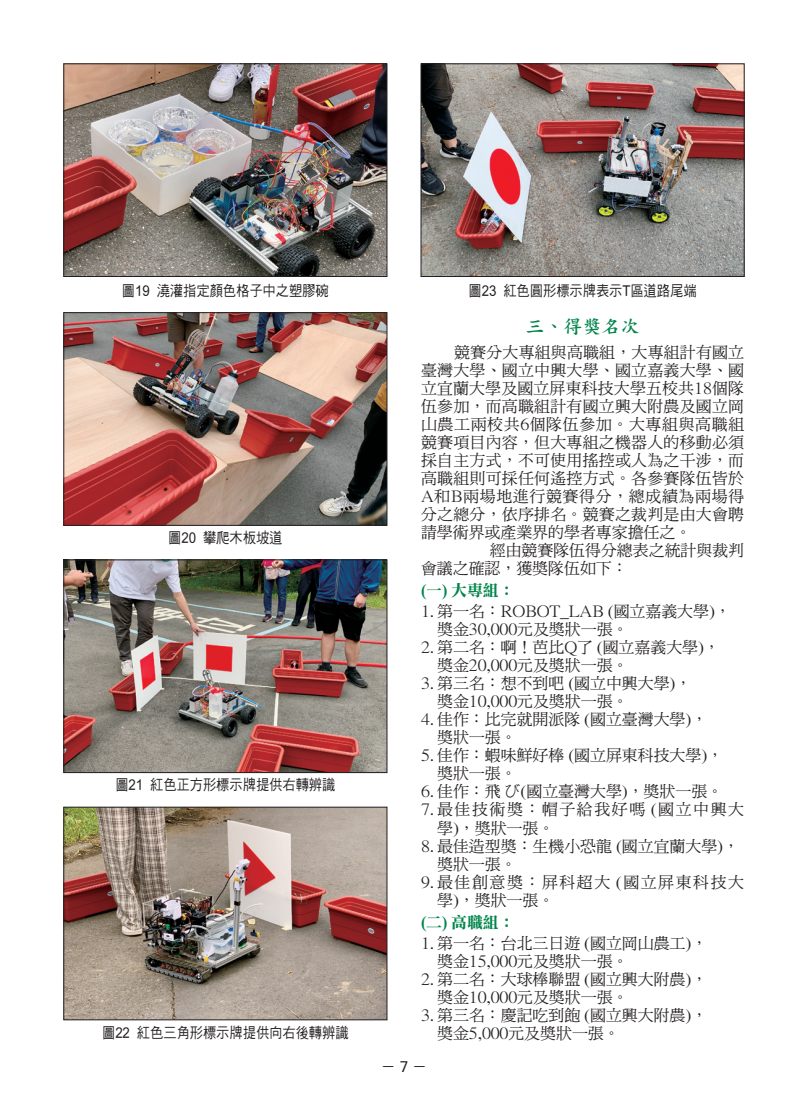
<style>
.page{position:relative;width:808px;height:1106px;background:#fff}
.page>*{position:absolute;margin:0;border:0;box-sizing:border-box;transform-origin:0 0}
.一{font:19.05px "DF Kai Shu W7 HKP BF";color:#00854a}
.內文_縮1{font:15.9px "DF Ming Md HKP BF";color:#231f20}
.內文-12{font:15.9px/18px "DF Ming Md HKP BF";color:#231f20;text-align:justify}
.內文_縮1-2{font:15.9px/18px "DF Ming Md HKP BF";letter-spacing:.1em;color:#231f20}
.內文-齊-粗明{font:15.9px "DF Li Song Bd HK BF";color:#00854a}
.t1{font:15px "DF Hei Md HK BF";color:#231f20}
.圖說-中{font:14.7px "DF Hei Md HKP BF";color:#231f20;scale:.9 1}
.s1{font-family:"P Ming Li U"}
.s2{font-family:"Microsoft Sans Serif"}
</style>
<div class="page">
<img style="left:66px;top:66px;width:319px;height:209px">
<div style="left:64px;top:64px;width:323px;height:213px;border:1px solid #231f20"></div>
<img style="left:66px;top:314px;width:319px;height:209px">
<div style="left:64px;top:312px;width:323px;height:213px;border:1px solid #231f20"></div>
<img style="left:66px;top:561px;width:319px;height:209px">
<div style="left:64px;top:559px;width:323px;height:213px;border:1px solid #231f20"></div>
<img style="left:66px;top:809px;width:319px;height:209px">
<div style="left:64px;top:807px;width:323px;height:213px;border:1px solid #231f20"></div>
<img style="left:423px;top:66px;width:319px;height:209px">
<div style="left:421px;top:64px;width:323px;height:213px;border:1px solid #231f20"></div>
<p class="圖說-中" style="left:122px;top:283px;width:231px">圖19 澆灌指定顏色格子中之塑膠碗</p>
<p class="圖說-中" style="left:469px;top:283px;width:255px">圖23 紅色圓形標示牌表示T區道路尾端</p>
<p class="圖說-中" style="left:168px;top:530px;width:128px">圖20 攀爬木板坡道</p>
<p class="圖說-中" style="left:115px;top:777px;width:246px">圖21 紅色正方形標示牌提供右轉辨識</p>
<p class="圖說-中" style="left:102px;top:1025px;width:275px">圖22 紅色三角形標示牌提供向右後轉辨識</p>
<p class="一" style="left:525px;top:317px;width:116px">三、得獎名次</p>
<p class="內文-12" style="left:421px;top:344px;width:325px;text-indent:33px">競賽分大專組與高職組，大專組計有國立臺灣大學、國立中興大學、國立嘉義大學、國立宜蘭大學及國立屏東科技大學五校共18個隊伍參加，而高職組計有國立興大附農及國立岡山農工兩校共6個隊伍參加。大專組與高職組競賽項目內容，但大專組之機器人的移動必須採自主方式，不可使用搖控或人為之干涉，而高職組則可採任何遙控方式。各參賽隊伍皆於A和B兩場地進行競賽得分，總成績為兩場得分之總分，依序排名。競賽之裁判是由大會聘請學術界或產業界的學者專家擔任之。</p>
<p class="內文-12" style="left:421px;top:542px;width:325px;text-indent:69px">經由競賽隊伍得分總表之統計與裁判會議之確認，獲獎隊伍如下：</p>
<p class="內文-齊-粗明" style="left:421px;top:582px;width:95px">(一) 大專組：</p>
<p class="內文_縮1" style="left:421px;top:603px;width:311px">1. 第一名：ROBOT_LAB (國立嘉義大學)，</p>
<p class="內文_縮1" style="left:437px;top:621px;width:193px">獎金30,000元及獎狀一張。</p>
<p class="內文_縮1" style="left:421px;top:639px;width:300px">2. 第二名：啊！芭比Q了 (國立嘉義大學)，</p>
<p class="內文_縮1" style="left:437px;top:657px;width:193px">獎金20,000元及獎狀一張。</p>
<p class="內文_縮1" style="left:421px;top:675px;width:272px">3. 第三名：想不到吧 (國立中興大學)，</p>
<p class="內文_縮1" style="left:437px;top:693px;width:193px">獎金10,000元及獎狀一張。</p>
<p class="內文_縮1" style="left:421px;top:711px;width:288px">4. 佳作：比完就開派隊 (國立臺灣大學)，</p>
<p class="內文_縮1" style="left:437px;top:729px;width:81px">獎狀一張。</p>
<p class="內文_縮1" style="left:421px;top:747px;width:304px">5. 佳作：蝦味鮮好棒 (國立屏東科技大學)，</p>
<p class="內文_縮1" style="left:437px;top:765px;width:81px">獎狀一張。</p>
<p class="內文_縮1" style="left:421px;top:783px;width:304px">6. 佳作：飛<span class="s1">び</span>(國立臺灣大學)，獎狀一張。</p>
<p class="內文_縮1-2" style="left:437px;top:801px;width:308px;text-indent:-16px">7.最佳技術獎：帽子給我好嗎 (國立中興大學)，獎狀一張。</p>
<p class="內文_縮1" style="left:421px;top:837px;width:319px">8. 最佳造型獎：生機小恐龍 (國立宜蘭大學)，</p>
<p class="內文_縮1" style="left:437px;top:855px;width:81px">獎狀一張。</p>
<p class="內文_縮1-2" style="left:437px;top:873px;width:308px;text-indent:-16px">9.最佳創意獎：屏科超大 (國立屏東科技大學)，獎狀一張。</p>
<p class="內文-齊-粗明" style="left:421px;top:914px;width:95px">(二) 高職組：</p>
<p class="內文_縮1" style="left:421px;top:935px;width:288px">1. 第一名：台北三日遊 (國立岡山農工)，</p>
<p class="內文_縮1" style="left:437px;top:953px;width:193px">獎金15,000元及獎狀一張。</p>
<p class="內文_縮1" style="left:421px;top:971px;width:288px">2. 第二名：大球棒聯盟 (國立興大附農)，</p>
<p class="內文_縮1" style="left:437px;top:989px;width:193px">獎金10,000元及獎狀一張。</p>
<p class="內文_縮1" style="left:421px;top:1007px;width:288px">3. 第三名：慶記吃到飽 (國立興大附農)，</p>
<p class="內文_縮1" style="left:437px;top:1025px;width:184px">獎金5,000元及獎狀一張。</p>
<p class="t1" style="left:381px;top:1059px;width:48px">－ <span class="s2">7</span> －</p>
</div>
